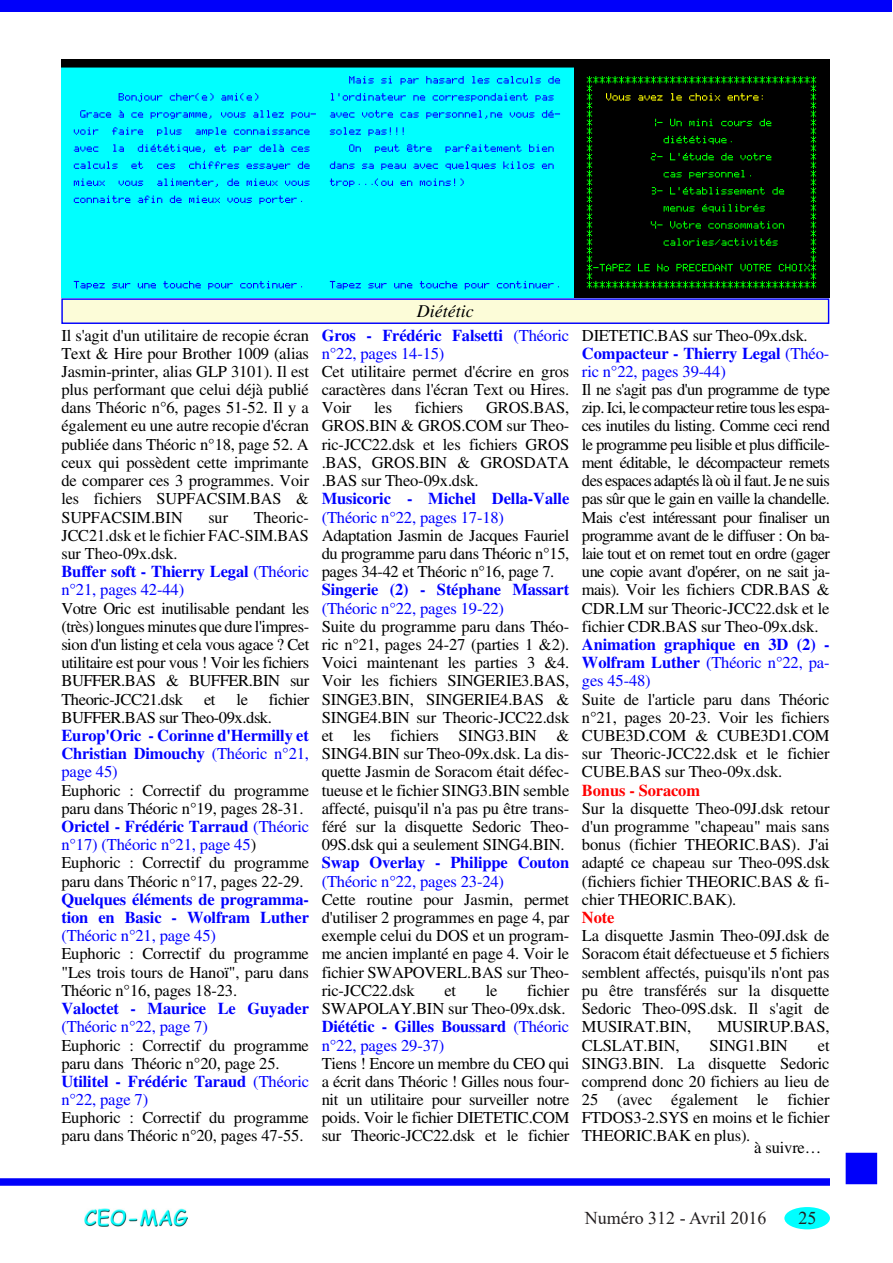
<style>
.page{position:relative;width:893px;height:1263px;background:#fff}
.page>*{position:absolute;margin:0;border:0;box-sizing:border-box;transform-origin:0 0}
.t1{font:18px "Times New Roman";color:#231f20}
.t2{font:italic 18px "Times";color:#000}
.t3{font:16.5px/18.1px "Times";letter-spacing:-.01em;color:#000;text-align:justify}
.t4{font:700 16.5px/18.1px "Times";letter-spacing:-.01em;color:#00f;text-align:justify}
.t5{font:16.5px/18.1px "Times";letter-spacing:-.01em;color:#00f}
.t6{font:16.5px/18.1px "Times";letter-spacing:-.03em;color:#000}
.t7{font:700 16.5px "Times";letter-spacing:-.01em;color:#f00}
.s1{font-weight:700;color:#00f}
.s2{color:#00f}
.s3{font-weight:400}
.s4{font-weight:700}
</style>
<div class="page">
<div style="left:784px;top:1207px;width:46px;height:22px;background:#0ff;border-radius:50%"></div>
<img style="left:85px;top:1209px;width:102px;height:18px">
<div style="left:0;top:0;width:891px;height:11px;background:#0000fa"></div>
<img style="left:61px;top:59px;width:768px;height:263px">
<div style="left:61px;top:298px;width:768px;height:26px;border:1px solid #00f"></div>
<div style="left:0;top:1178px;width:830px;height:8px;background:#0000fa"></div>
<div style="left:846px;top:1153px;width:31px;height:31px;background:#0000fa"></div>
<p class="t3" style="left:61px;top:328px;width:249px">Il s'agit d'un utilitaire de recopie écran Text &amp; Hire pour Brother 1009 (alias Jasmin-printer, alias GLP 3101). Il est plus performant que celui déjà publié dans Théoric n°6, pages 51-52. Il y a également eu une autre recopie d'écran publiée dans Théoric n°18, page 52. A ceux qui possèdent cette imprimante de comparer ces 3 programmes. Voir les fichiers SUPFACSIM.BAS &amp; SUPFACSIM.BIN</p>
<p class="t3" style="left:61px;top:510px;width:249px;text-align:left;text-indent:192px">Theoric-<br>JCC21.dsk et le fichier FAC-SIM.BAS sur Theo-09x.dsk.<br><span class="s1">Buffer soft - Thierry Legal</span> <span class="s2">(Théoric n°21, pages 42-44)</span></p>
<p class="t3" style="left:61px;top:601px;width:249px">Votre Oric est inutilisable pendant les (très) longues minutes que dure l'impres&shy;sion d'un listing et cela vous agace ? Cet utilitaire est pour vous ! Voir les fichiers BUFFER.BAS &amp; BUFFER.BIN sur Theoric-JCC21.dsk</p>
<p class="t3" style="left:208px;top:510px;width:21px">sur</p>
<p class="t6" style="left:61px;top:692px;width:249px;text-indent:208px">fichier<br>BUFFER.BAS sur Theo-09x.dsk.</p>
<p class="t4" style="left:61px;top:728px;width:249px">Europ'Oric - Corinne d'Hermilly et Christian Dimouchy <span class="s3">(Théoric n°21, page 45)</span></p>
<p class="t3" style="left:61px;top:783px;width:249px;text-align:left">Euphoric : Correctif du programme paru dans Théoric n°19, pages 28-31.<br><span class="s1">Orictel - Frédéric Tarraud</span> <span class="s2">(Théoric n°17) (Théoric n°21, page 45</span>)<br>Euphoric : Correctif du programme paru dans Théoric n°17, pages 22-29.</p>
<p class="t4" style="left:61px;top:892px;width:249px">Quelques éléments de programma&shy;tion en Basic - Wolfram Luther</p>
<p class="t5" style="left:61px;top:928px;width:156px">(Théoric n°21, page 45)</p>
<p class="t3" style="left:61px;top:946px;width:249px">Euphoric : Correctif du programme "Les trois tours de Hanoï", paru dans Théoric n°16, pages 18-23.</p>
<p class="t4" style="left:61px;top:1001px;width:249px">Valoctet - Maurice Le Guyader</p>
<p class="t5" style="left:61px;top:1019px;width:148px">(Théoric n°22, page 7)</p>
<p class="t3" style="left:61px;top:1037px;width:249px;text-align:left">Euphoric : Correctif du programme paru dans Théoric n°20, page 25.<br><span class="s1">Utilitel - Frédéric Taraud</span> <span class="s2">(Théoric n°22, page 7)</span></p>
<p class="t3" style="left:61px;top:1110px;width:249px">Euphoric : Correctif du programme paru dans Théoric n°20, pages 47-55.</p>
<p class="t3" style="left:204px;top:692px;width:13px">et</p>
<p class="t3" style="left:237px;top:692px;width:13px">le</p>
<p class="t2" style="left:417px;top:305px;width:58px">Diététic</p>
<p class="t5" style="left:322px;top:328px;width:249px"><span class="s4">Gros - Frédéric Falsetti</span> (Théoric n°22, pages 14-15)</p>
<p class="t3" style="left:322px;top:364px;width:249px">Cet utilitaire permet d'écrire en gros caractères dans l'écran Text ou Hires.<br>Voir</p>
<p class="t3" style="left:374px;top:400px;width:19px">les</p>
<p class="t3" style="left:415px;top:400px;width:50px">fichiers</p>
<p class="t3" style="left:322px;top:400px;width:249px;text-indent:164px">GROS.BAS, GROS.BIN &amp; GROS.COM sur Theo&shy;ric-JCC22.dsk et les fichiers GROS .BAS, GROS.BIN &amp; GROSDATA .BAS sur Theo-09x.dsk.</p>
<p class="t4" style="left:322px;top:491px;width:249px">Musicoric - Michel Della-Valle</p>
<p class="t5" style="left:322px;top:510px;width:184px">(Théoric n°22, pages 17-18)</p>
<p class="t3" style="left:322px;top:528px;width:249px">Adaptation Jasmin de Jacques Fauriel du programme paru dans Théoric n°15, pages 34-42 et Théoric n°16, page 7.</p>
<p class="t4" style="left:322px;top:582px;width:249px">Singerie (2) - Stéphane Massart</p>
<p class="t5" style="left:322px;top:601px;width:184px">(Théoric n°22, pages 19-22)</p>
<p class="t3" style="left:322px;top:619px;width:249px">Suite du programme paru dans Théo&shy;ric n°21, pages 24-27 (parties 1 &amp;2).<br>Voici maintenant les parties 3 &amp;4.<br>Voir les fichiers SINGERIE3.BAS, SINGE3.BIN, SINGERIE4.BAS &amp; SINGE4.BIN sur Theoric-JCC22.dsk et les fichiers SING3.BIN &amp; SING4.BIN sur Theo-09x.dsk. La dis&shy;quette Jasmin de Soracom était défec&shy;tueuse et le fichier SING3.BIN semble affecté, puisqu'il n'a pas pu être trans&shy;féré sur la disquette Sedoric Theo-09S.dsk qui a seulement SING4.BIN.</p>
<p class="t4" style="left:322px;top:855px;width:249px">Swap Overlay - Philippe Couton</p>
<p class="t5" style="left:322px;top:874px;width:184px">(Théoric n°22, pages 23-24)</p>
<p class="t3" style="left:322px;top:892px;width:249px">Cette routine pour Jasmin, permet d'utiliser 2 programmes en page 4, par exemple celui du DOS et un program&shy;me ancien implanté en page 4. Voir le fichier SWAPOVERL.BAS sur Theo&shy;ric-JCC22.dsk</p>
<p class="t3" style="left:322px;top:983px;width:249px;text-align:left;text-indent:206px">fichier<br>SWAPOLAY.BIN sur Theo-09x.dsk.<br><span class="s1">Diététic - Gilles Boussard</span> <span class="s2">(Théoric n°22, pages 29-37)</span></p>
<p class="t3" style="left:322px;top:1056px;width:249px">Tiens ! Encore un membre du CEO qui a écrit dans Théoric ! Gilles nous four&shy;nit un utilitaire pour surveiller notre poids. Voir le fichier DIETETIC.COM sur Theoric-JCC22.dsk et le fichier</p>
<p class="t3" style="left:444px;top:983px;width:13px">et</p>
<p class="t3" style="left:486px;top:983px;width:13px">le</p>
<p class="t3" style="left:582px;top:328px;width:249px;text-align:left">DIETETIC.BAS sur Theo-09x.dsk.<br><span class="s1">Compacteur - Thierry Legal</span> <span class="s2">(Théo&shy;ric n°22, pages 39-44)</span></p>
<p class="t3" style="left:582px;top:382px;width:250px">Il ne s'agit pas d'un programme de type zip. Ici, le compacteur retire tous les espa&shy;ces inutiles du listing. Comme ceci rend le programme peu lisible et plus difficile&shy;ment éditable, le décompacteur remets des espaces adaptés là où il faut. Je ne suis pas sûr que le gain en vaille la chandelle.<br>Mais c'est intéressant pour finaliser un programme avant de le diffuser : On ba&shy;laie tout et on remet tout en ordre (gager une copie avant d'opérer, on ne sait ja&shy;mais). Voir les fichiers CDR.BAS &amp; CDR.LM sur Theoric-JCC22.dsk et le fichier CDR.BAS sur Theo-09x.dsk.</p>
<p class="t4" style="left:582px;top:637px;width:249px">Animation graphique en 3D (2) - Wolfram Luther <span class="s3">(Théoric n°22, pa&shy;ges 45-48)</span></p>
<p class="t3" style="left:582px;top:691px;width:249px">Suite de l'article paru dans Théoric n°21, pages 20-23. Voir les fichiers CUBE3D.COM &amp; CUBE3D1.COM sur Theoric-JCC22.dsk et le fichier CUBE.BAS sur Theo-09x.dsk.</p>
<p class="t7" style="left:582px;top:784px;width:120px">Bonus - Soracom</p>
<p class="t3" style="left:582px;top:801px;width:249px">Sur la disquette Theo-09J.dsk retour d'un programme "chapeau" mais sans bonus (fichier THEORIC.BAS). J'ai adapté ce chapeau sur Theo-09S.dsk (fichiers fichier THEORIC.BAS &amp; fi&shy;chier THEORIC.BAK).</p>
<p class="t7" style="left:582px;top:911px;width:34px">Note</p>
<p class="t3" style="left:582px;top:928px;width:249px">La disquette Jasmin Theo-09J.dsk de Soracom était défectueuse et 5 fichiers semblent affectés, puisqu'ils n'ont pas pu être transférés sur la disquette Sedoric Theo-09S.dsk. Il s'agit de MUSIRAT.BIN,</p>
<p class="t3" style="left:717px;top:1019px;width:114px">MUSIRUP.BAS,</p>
<p class="t3" style="left:582px;top:1037px;width:99px">CLSLAT.BIN,</p>
<p class="t3" style="left:710px;top:1037px;width:80px">SING1.BIN</p>
<p class="t3" style="left:582px;top:1037px;width:249px;text-indent:236px">et SING3.BIN. La disquette Sedoric comprend donc 20 fichiers au lieu de 25 (avec également le fichier FTDOS3-2.SYS en moins et le fichier THEORIC.BAK en plus).</p>
<p class="t3" style="left:754px;top:1140px;width:69px">à suivre…</p>
<p class="t1" style="left:585px;top:1205px;width:183px">Numéro 312 - Avril 2016</p>
<p class="t1" style="left:798px;top:1205px;width:19px">25</p>
</div>
